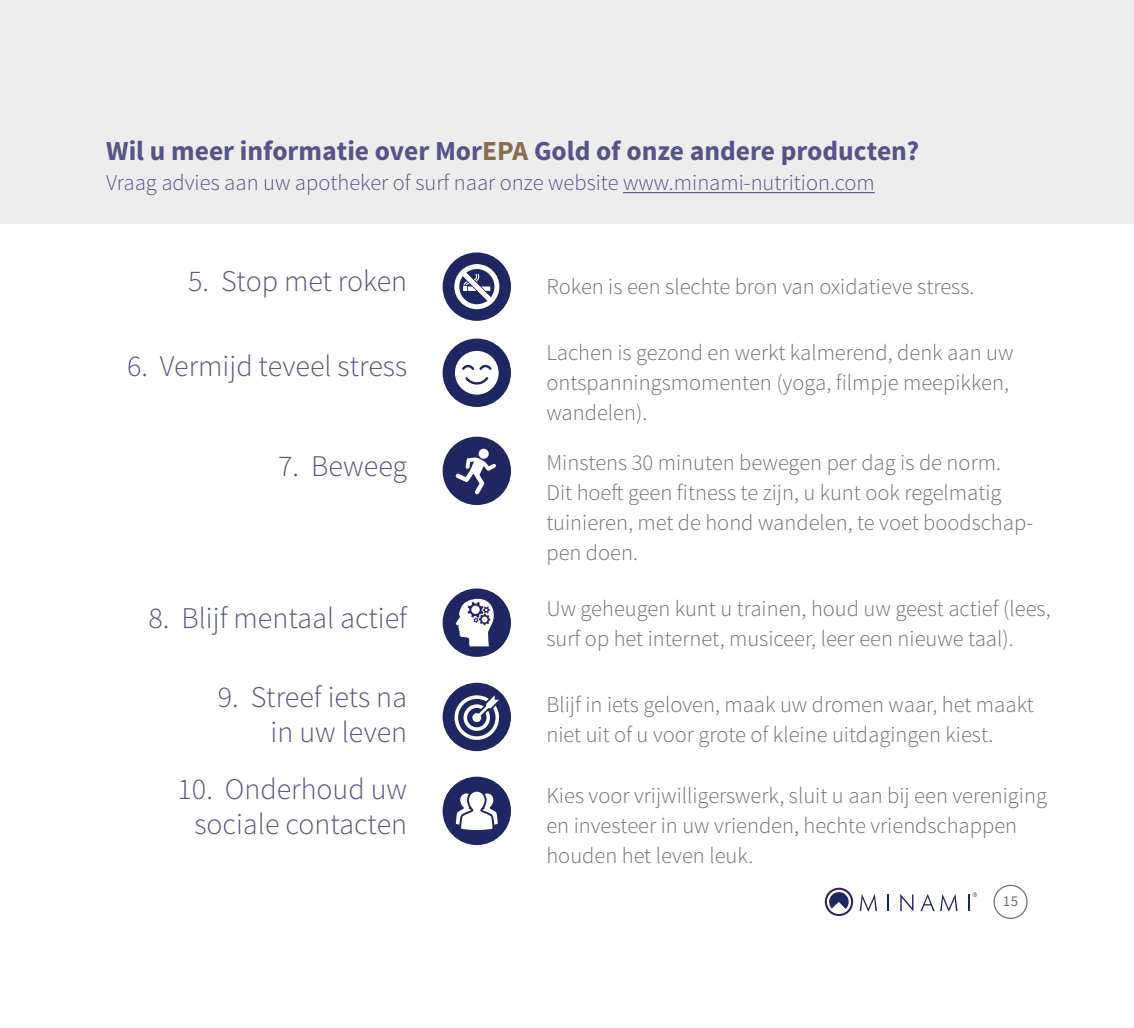
<style>
.page{position:relative;width:1134px;height:1028px;background:#fff}
.page>*{position:absolute;margin:0;border:0;box-sizing:border-box;transform-origin:0 0}
.t1{font:300 30px/35px "Source Sans Pro";color:#545488;text-align:right}
.t2{font:700 27.5px "Source Sans Pro";color:#545488}
.t3{font:300 22.5px/30px "Source Sans Pro";color:#70706f}
.t4{font:300 22.5px "Source Sans Pro";color:#545488}
.t5{font:15px "Source Sans Pro";color:#70706f}
.s1{color:#896e4c}
</style>
<div class="page">
<div style="left:993px;top:884px;width:35px;height:35px;border:1px solid #70706f;border-radius:50%"></div>
<svg style="left:860px;top:894px;width:17px;height:17px"></svg>
<svg style="left:887px;top:894px;width:2px;height:17px"></svg>
<svg style="left:900px;top:894px;width:13px;height:17px"></svg>
<svg style="left:920px;top:894px;width:37px;height:17px"></svg>
<svg style="left:829px;top:892px;width:20px;height:17px"></svg>
<div style="left:824px;top:887px;width:29px;height:29px;border:2px solid #1f2762;border-radius:50%"></div>
<svg style="left:968px;top:892px;width:9px;height:19px"></svg>
<div style="left:443px;top:776px;width:68px;height:69px;background:#1f2762;border-radius:50%"></div>
<svg style="left:456px;top:791px;width:42px;height:39px"></svg>
<div style="left:443px;top:682px;width:68px;height:69px;background:#1f2762;border-radius:50%"></div>
<svg style="left:454px;top:695px;width:45px;height:45px"></svg>
<div style="left:443px;top:588px;width:68px;height:69px;background:#1f2762;border-radius:50%"></div>
<svg style="left:456px;top:599px;width:38px;height:47px"></svg>
<div style="left:443px;top:338px;width:68px;height:69px;background:#1f2762;border-radius:50%"></div>
<div style="left:455px;top:351px;width:44px;height:43px;background:#fff;border-radius:50%"></div>
<svg style="left:462px;top:365px;width:30px;height:5px"></svg>
<svg style="left:465px;top:377px;width:23px;height:7px"></svg>
<div style="left:0;top:0;width:1134px;height:223px;background:#ededed"></div>
<hr style="left:623px;top:192px;width:252px;height:1px;background:#545488">
<div style="left:443px;top:252px;width:68px;height:69px;background:#1f2762;border-radius:50%"></div>
<svg style="left:454px;top:264px;width:45px;height:45px"></svg>
<div style="left:443px;top:436px;width:68px;height:69px;background:#1f2762;border-radius:50%"></div>
<svg style="left:478px;top:448px;width:11px;height:11px"></svg>
<svg style="left:455px;top:457px;width:41px;height:37px"></svg>
<p class="t2" style="left:106px;top:133px;width:814px">Wil u meer informatie over Mor<span class="s1">EPA</span> Gold of onze andere producten?</p>
<p class="t4" style="left:106px;top:168px;width:770px">Vraag advies aan uw apotheker of surf naar onze website www.minami-nutrition.com</p>
<h1 class="t1" style="left:188px;top:264px;width:221px">5. Stop met roken</h1>
<h1 class="t1" style="left:127px;top:349px;width:282px">6. Vermijd teveel stress</h1>
<h1 class="t1" style="left:278px;top:449px;width:130px">7. Beweeg</h1>
<h1 class="t1" style="left:149px;top:601px;width:260px">8. Blijf mentaal actief</h1>
<h1 class="t1" style="left:218px;top:679px;width:191px">9. Streef iets na in uw leven</h1>
<h1 class="t1" style="left:178px;top:771px;width:231px;text-align:center">10. Onderhoud uw sociale contacten</h1>
<p class="t3" style="left:546px;top:272px;width:429px">Roken is een slechte bron van oxidatieve stress.</p>
<p class="t3" style="left:546px;top:338px;width:468px">Lachen is gezond en werkt kalmerend, denk aan uw ontspanningsmomenten (yoga, filmpje meepikken, wandelen).</p>
<p class="t3" style="left:546px;top:447px;width:488px">Minstens 30 minuten bewegen per dag is de norm.<br>Dit hoeft geen fitness te zijn, u kunt ook regelmatig tuinieren, met de hond wandelen, te voet boodschap&shy;pen doen.</p>
<p class="t3" style="left:546px;top:593px;width:506px">Uw geheugen kunt u trainen, houd uw geest actief (lees, surf op het internet, musiceer, leer een nieuwe taal).</p>
<p class="t3" style="left:546px;top:689px;width:489px">Blijf in iets geloven, maak uw dromen waar, het maakt niet uit of u voor grote of kleine uitdagingen kiest.</p>
<p class="t3" style="left:546px;top:780px;width:502px">Kies voor vrijwilligerswerk, sluit u aan bij een vereniging en investeer in uw vrienden, hechte vriendschappen houden het leven leuk.</p>
<p class="t5" style="left:1003px;top:891px;width:17px">15</p>
</div>
